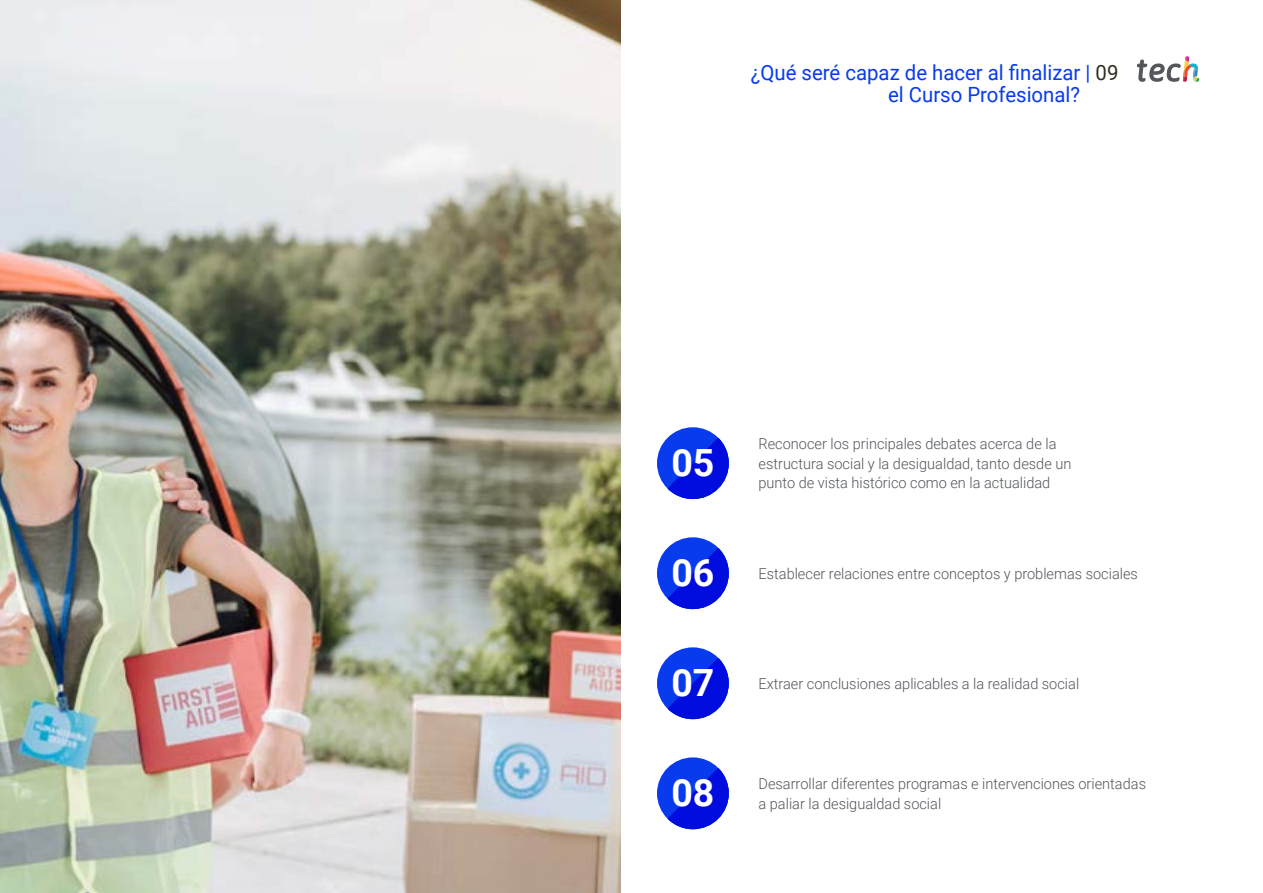
<style>
.page{position:relative;width:1263px;height:893px;background:#fff}
.page>*{position:absolute;margin:0;border:0;box-sizing:border-box;transform-origin:0 0}
.t1{font:700 37.5px "Roboto";color:#fff}
.t2{font:21px/22.5px "Roboto";color:#083bee}
.t3{font:300 15px/19.5px "Roboto";color:#52555b}
.s1{color:#312e20}
</style>
<div class="page">
<img style="left:0;top:0;width:621px;height:893px">
<svg style="left:1137px;top:56px;width:62px;height:26px"></svg>
<div style="left:657px;top:427px;width:72px;height:72px;background:#083bee;border-radius:50%"></div>
<svg style="left:667px;top:438px;width:62px;height:61px"></svg>
<div style="left:657px;top:647px;width:72px;height:72px;background:#083bee;border-radius:50%"></div>
<svg style="left:667px;top:658px;width:62px;height:61px"></svg>
<div style="left:657px;top:537px;width:72px;height:72px;background:#083bee;border-radius:50%"></div>
<svg style="left:667px;top:548px;width:62px;height:61px"></svg>
<div style="left:657px;top:757px;width:72px;height:72px;background:#083bee;border-radius:50%"></div>
<svg style="left:667px;top:768px;width:62px;height:61px"></svg>
<h2 class="t2" style="left:888px;top:60px;width:232px;text-indent:-137px">¿Qué seré capaz de hacer al finalizar | <span class="s1">09 </span>el Curso Profesional?</h2>
<h1 class="t1" style="left:671px;top:436px;width:45px">05</h1>
<h1 class="t1" style="left:671px;top:546px;width:45px">06</h1>
<h1 class="t1" style="left:671px;top:656px;width:45px">07</h1>
<h1 class="t1" style="left:671px;top:766px;width:45px">08</h1>
<p class="t3" style="left:758px;top:433px;width:314px">Reconocer los principales debates acerca de la estructura social y la desigualdad, tanto desde un punto de vista histórico como en la actualidad</p>
<p class="t3" style="left:758px;top:563px;width:381px">Establecer relaciones entre conceptos y problemas sociales</p>
<p class="t3" style="left:758px;top:673px;width:322px">Extraer conclusiones aplicables a la realidad social</p>
<p class="t3" style="left:758px;top:773px;width:389px">Desarrollar diferentes programas e intervenciones orientadas a paliar la desigualdad social</p>
</div>
